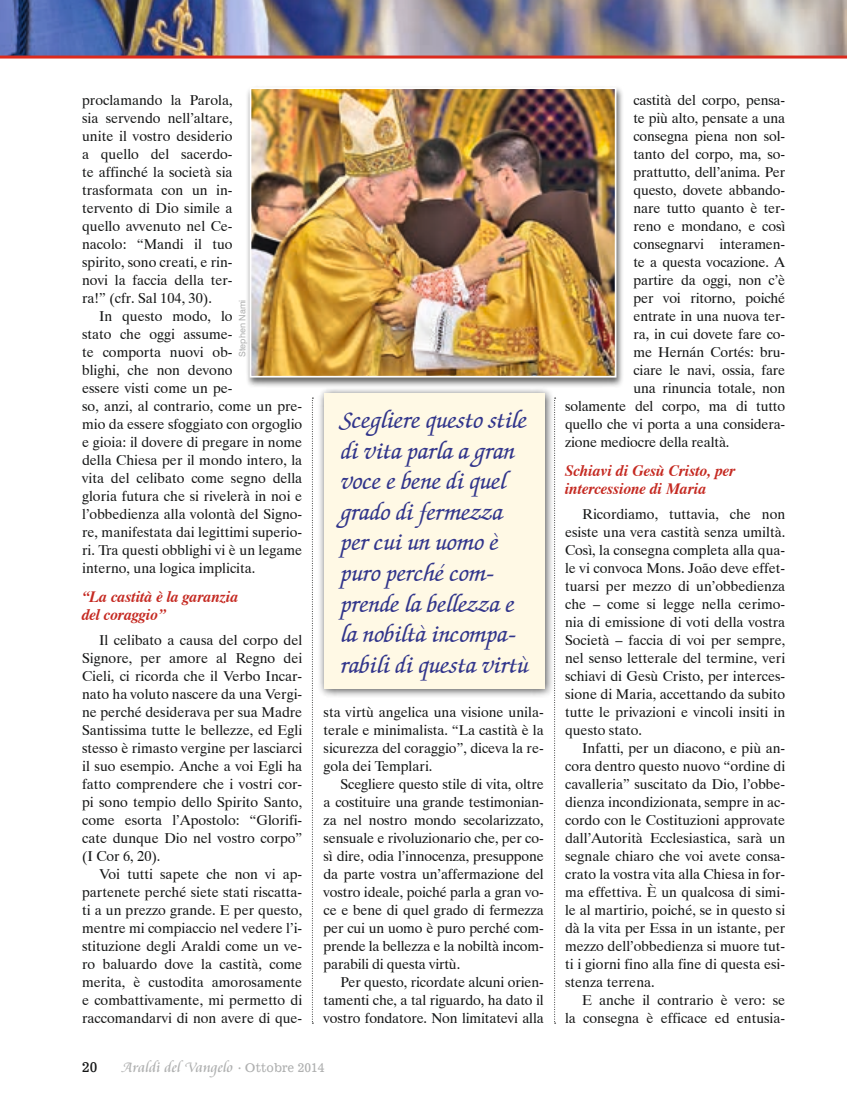
<style>
.page{position:relative;width:847px;height:1106px;background:#fff}
.page>*{position:absolute;margin:0;border:0;box-sizing:border-box;transform-origin:0 0}
.t1{font:italic 500 25.5px/30.6px "Zapf Chancery IT Cby BT";color:#31358b}
.t2{font:italic 700 15.75px/18px "Dutch 801 BT";color:#c52a22}
.t3{font:15px "Cataneo Especial";color:#afb0b0}
.t4{font:14.25px/18px "Dutch 801 BT";color:#151616;text-align:justify}
.t5{font:13.5px "News 701 BT Roman A";color:#151616}
.t6{font:9px "Swiss 721 BT";letter-spacing:.005em;color:#afb0b0}
.s1{font-family:"News 701 BT Roman A";font-size:12px}
</style>
<div class="page">
<div style="left:245px;top:85px;width:379px;height:302px;background:#151616;opacity:.65"></div>
<img style="left:249px;top:86px;width:368px;height:292px">
<img style="left:0;top:0;width:846px;height:56px">
<hr style="left:0;top:56px;width:846px;height:3px;background:#db2b1e">
<div style="left:317px;top:386px;width:237px;height:312px;background:#151616;opacity:.75"></div>
<div style="left:324px;top:393px;width:220px;height:295px;background:#fff9e5"></div>
<svg style="left:554px;top:398px;width:1px;height:625px"></svg>
<svg style="left:312px;top:398px;width:1px;height:625px"></svg>
<p class="t4" style="left:82px;top:91px;width:152px">proclamando la Parola, sia servendo nell’altare, unite il vostro desiderio a quello del sacerdo&shy;te affinché la società sia trasformata con un in&shy;tervento di Dio simile a quello avvenuto nel Ce&shy;nacolo: “Mandi il tuo spirito, sono creati, e rin&shy;novi la faccia della ter&shy;ra!” (cfr. Sal 104, 30).</p>
<p class="t4" style="left:82px;top:307px;width:221px;text-align:left;text-indent:17px">In questo modo, lo<br>stato che oggi assume-<br>te comporta nuovi ob-<br>blighi, che non devono<br>essere visti come un pe-<br>so, anzi, al contrario, come un pre&shy;mio da essere sfoggiato con orgoglio e gioia: il dovere di pregare in nome della Chiesa per il mondo intero, la vita del celibato come segno della gloria futura che si rivelerà in noi e l’obbedienza alla volontà del Signo&shy;re, manifestata dai legittimi superio&shy;ri. Tra questi obblighi vi è un legame interno, una logica implicita.</p>
<p class="t2" style="left:82px;top:587px;width:158px">“La castità è la garanzia del coraggio”</p>
<p class="t4" style="left:82px;top:631px;width:221px;text-indent:17px">Il celibato a causa del corpo del Signore, per amore al Regno dei Cieli, ci ricorda che il Verbo Incar&shy;nato ha voluto nascere da una Vergi&shy;ne perché desiderava per sua Madre Santissima tutte le bellezze, ed Egli stesso è rimasto vergine per lasciarci il suo esempio. Anche a voi Egli ha fatto comprendere che i vostri cor&shy;pi sono tempio dello Spirito Santo, come esorta l’Apostolo: “Glorifi&shy;cate dunque Dio nel vostro corpo” (I Cor 6, 20).</p>
<p class="t4" style="left:82px;top:865px;width:221px;text-indent:17px">Voi tutti sapete che non vi ap&shy;partenete perché siete stati riscatta&shy;ti a un prezzo grande. E per questo, mentre mi compiaccio nel vedere l’i&shy;stituzione degli Araldi come un ve&shy;ro baluardo dove la castità, come merita, è custodita amorosamente e combattivamente, mi permetto di raccomandarvi di non avere di que-</p>
<p class="t6" style="left:237px;top:357px;width:59px;rotate:-90deg">Stephen Nami</p>
<h1 class="t1" style="left:341px;top:406px;width:189px">Scegliere questo stile di vita parla a gran voce e bene di quel grado di fermezza per cui un uomo è puro perché com&shy;prende la bellezza e la nobiltà incompa&shy;rabili di questa virtù</h1>
<p class="t4" style="left:323px;top:703px;width:221px">sta virtù angelica una visione unila&shy;terale e minimalista. “La castità è la sicurezza del coraggio”, diceva la re&shy;gola dei Templari.</p>
<p class="t4" style="left:323px;top:775px;width:222px;text-indent:17px">Scegliere questo stile di vita, oltre a costituire una grande testimonian&shy;za nel nostro mondo secolarizzato, sensuale e rivoluzionario che, per co&shy;sì dire, odia l’innocenza, presuppone da parte vostra un’affermazione del vostro ideale, poiché parla a gran vo&shy;ce e bene di quel grado di fermezza per cui un uomo è puro perché com&shy;prende la bellezza e la nobiltà incom&shy;parabili di questa virtù.</p>
<p class="t4" style="left:323px;top:973px;width:222px;text-indent:17px">Per questo, ricordate alcuni orien&shy;tamenti che, a tal riguardo, ha dato il vostro fondatore. Non limitatevi alla</p>
<p class="t5" style="left:82px;top:1058px;width:17px">20</p>
<p class="t3" style="left:122px;top:1057px;width:204px">Araldi del Vangelo <sub>·</sub> <span class="s1">Ottobre 2014</span></p>
<p class="t4" style="left:633px;top:91px;width:153px">castità del corpo, pensa-</p>
<p class="t4" style="left:633px;top:109px;width:153px">te più alto, pensate a una</p>
<p class="t4" style="left:633px;top:127px;width:153px">consegna piena non sol-</p>
<p class="t4" style="left:633px;top:145px;width:153px">tanto del corpo, ma, so-</p>
<p class="t4" style="left:633px;top:163px;width:153px">prattutto, dell’anima. Per</p>
<p class="t4" style="left:633px;top:181px;width:153px">questo, dovete abbando-</p>
<p class="t4" style="left:633px;top:199px;width:153px">nare tutto quanto è ter-</p>
<p class="t4" style="left:633px;top:217px;width:153px">reno e mondano, e così</p>
<p class="t4" style="left:633px;top:235px;width:153px">consegnarvi interamen-</p>
<p class="t4" style="left:633px;top:253px;width:153px">te a questa vocazione. A</p>
<p class="t4" style="left:633px;top:271px;width:153px">partire da oggi, non c’è</p>
<p class="t4" style="left:633px;top:289px;width:153px">per voi ritorno, poiché</p>
<p class="t4" style="left:633px;top:307px;width:153px">entrate in una nuova ter-</p>
<p class="t4" style="left:633px;top:325px;width:153px">ra, in cui dovete fare co-</p>
<p class="t4" style="left:633px;top:343px;width:153px">me Hernán Cortés: bru-</p>
<p class="t4" style="left:633px;top:361px;width:153px">ciare le navi, ossia, fare</p>
<p class="t4" style="left:633px;top:379px;width:153px">una rinuncia totale, non</p>
<p class="t4" style="left:564px;top:397px;width:221px">solamente del corpo, ma di tutto</p>
<p class="t4" style="left:564px;top:415px;width:221px">quello che vi porta a una considera-</p>
<p class="t4" style="left:564px;top:433px;width:166px">zione mediocre della realtà.</p>
<p class="t2" style="left:565px;top:461px;width:172px">Schiavi di Gesù Cristo, per intercessione di Maria</p>
<p class="t4" style="left:565px;top:505px;width:221px;text-indent:17px">Ricordiamo, tuttavia, che non esiste una vera castità senza umiltà.<br>Così, la consegna completa alla qua&shy;le vi convoca Mons. João deve effet&shy;tuarsi per mezzo di un’obbedienza che – come si legge nella cerimo&shy;nia di emissione di voti della vostra Società – faccia di voi per sempre, nel senso letterale del termine, veri schiavi di Gesù Cristo, per interces&shy;sione di Maria, accettando da subito tutte le privazioni e vincoli insiti in questo stato.</p>
<p class="t4" style="left:565px;top:739px;width:221px;text-indent:17px">Infatti, per un diacono, e più an&shy;cora dentro questo nuovo “ordine di cavalleria” suscitato da Dio, l’obbe&shy;dienza incondizionata, sempre in ac&shy;cordo con le Costituzioni approvate dall’Autorità Ecclesiastica, sarà un segnale chiaro che voi avete consa&shy;crato la vostra vita alla Chiesa in for&shy;ma effettiva. È un qualcosa di simi&shy;le al martirio, poiché, se in questo si dà la vita per Essa in un istante, per mezzo dell’obbedienza si muore tut&shy;ti i giorni fino alla fine di questa esi&shy;stenza terrena.</p>
<p class="t4" style="left:565px;top:991px;width:221px;text-align:right">E anche il contrario è vero: se<br>la consegna è efficace ed entusia-</p>
</div>
